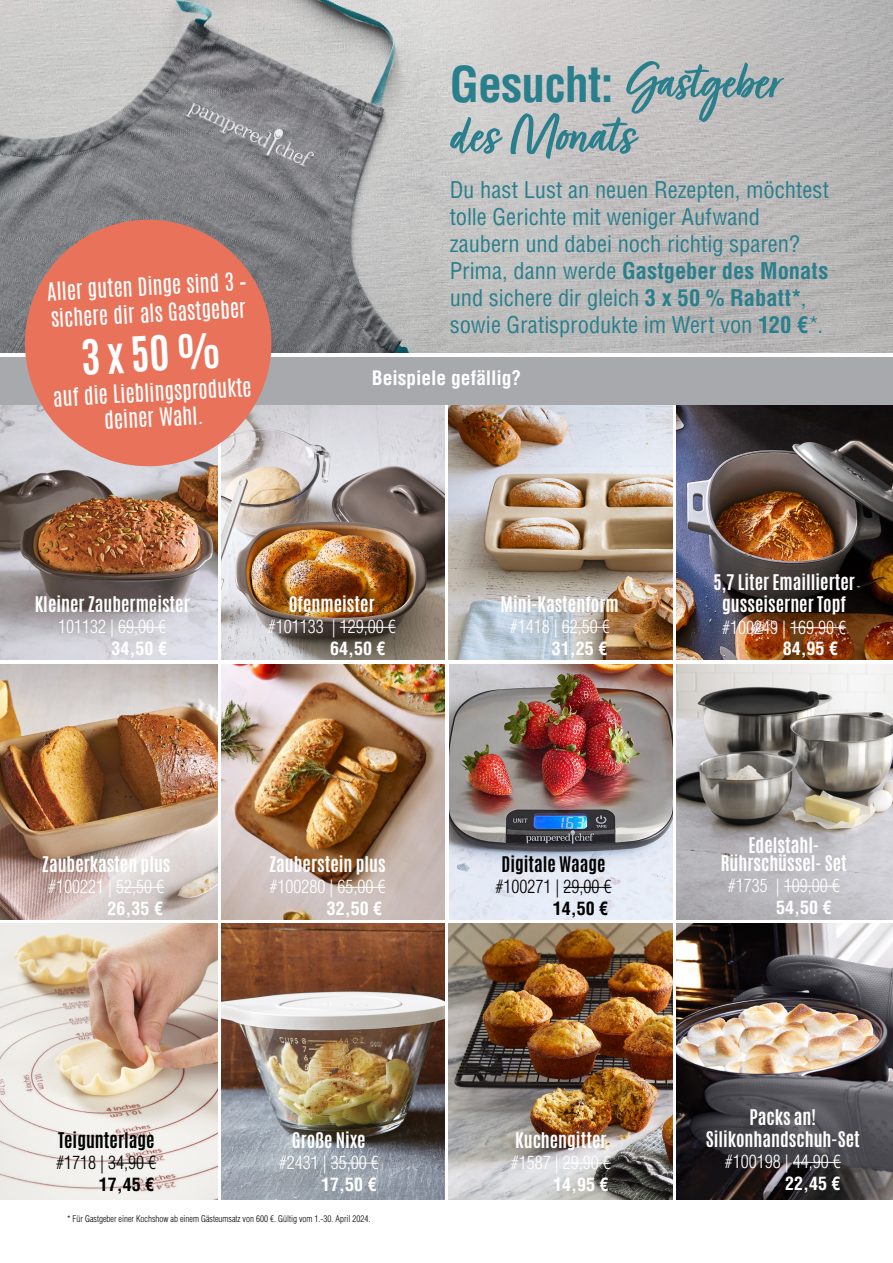
<style>
.page{position:relative;width:893px;height:1263px;background:#fff}
.page>*{position:absolute;margin:0;border:0;box-sizing:border-box;transform-origin:0 0}
.t1{font:58.5px "Turbinado Bold Pro";letter-spacing:-.02em;color:#2a7f8c}
.t2{font:57px "Turbinado Bold Pro";letter-spacing:-.02em;color:#2a7f8c}
.t3{font:700 40.5px "Antonio";color:#fff}
.t4{font:condensed 22.5px/27px "Helvetica";color:#2a7f8c}
.t5{font:21px "Antonio";color:#fff}
.t6{font:700 condensed 19.5px "Helvetica";letter-spacing:-.005em;color:#fff}
.t7{font:700 18px/21.6px "Antonio";color:#fff;text-align:center}
.t8{font:300 condensed 18px "Helvetica";color:#fff}
.t9{font:700 condensed 18px "Helvetica";color:#fff}
.t10{font:700 18px "Antonio";color:#000}
.t11{font:300 condensed 18px "Helvetica";color:#000}
.t12{font:700 condensed 18px "Helvetica";color:#000}
.t13{font:300 condensed 9px "Helvetica";color:#000}
.s1{font-family:"Helvetica";font-weight:700;font-stretch:condensed;font-size:48px}
.s2{font-weight:700}
</style>
<div class="page">
<img style="left:0;top:0;width:893px;height:353px">
<img style="left:0;top:405px;width:217px;height:255px">
<img style="left:221px;top:405px;width:224px;height:255px">
<img style="left:449px;top:405px;width:223px;height:255px">
<img style="left:676px;top:405px;width:217px;height:255px">
<hr style="left:118px;top:627px;width:48px;height:1px;background:#fff">
<hr style="left:340px;top:627px;width:56px;height:1px;background:#fff">
<hr style="left:562px;top:627px;width:48px;height:1px;background:#fff">
<hr style="left:790px;top:627px;width:56px;height:1px;background:#fff">
<img style="left:0;top:664px;width:217px;height:255px">
<img style="left:222px;top:664px;width:223px;height:255px">
<img style="left:449px;top:664px;width:223px;height:255px">
<img style="left:676px;top:664px;width:217px;height:255px">
<hr style="left:563px;top:887px;width:48px;height:1px;background:#000">
<hr style="left:784px;top:886px;width:56px;height:1px;background:#fff">
<img style="left:0;top:924px;width:217px;height:275px">
<img style="left:221px;top:924px;width:224px;height:275px">
<img style="left:449px;top:924px;width:223px;height:275px">
<img style="left:676px;top:924px;width:217px;height:275px">
<hr style="left:108px;top:1163px;width:48px;height:1px;background:#000">
<hr style="left:331px;top:1163px;width:48px;height:1px;background:#fff">
<hr style="left:563px;top:1163px;width:48px;height:1px;background:#fff">
<hr style="left:793px;top:1162px;width:48px;height:1px;background:#fff">
<hr style="left:116px;top:887px;width:48px;height:1px;background:#fff">
<hr style="left:337px;top:887px;width:48px;height:1px;background:#fff">
<div style="left:0;top:357px;width:893px;height:48px;background:#a8a9ad"></div>
<svg style="left:22px;top:216px;width:253px;height:254px;background:#d77f6e"></svg>
<p class="t5" style="left:46px;top:276px;width:202px;rotate:-3deg">Aller guten Dinge sind 3 –</p>
<p class="t5" style="left:50px;top:303px;width:197px;rotate:-3deg">sichere dir als Gastgeber</p>
<p class="t3" style="left:80px;top:327px;width:141px;rotate:-3deg">3 x 50 %</p>
<p class="t5" style="left:52px;top:382px;width:200px;rotate:-3deg">auf die Lieblingsprodukte</p>
<p class="t5" style="left:104px;top:405px;width:100px;rotate:-3deg">deiner Wahl.</p>
<p class="t2" style="left:450px;top:51px;width:333px"><span class="s1">Gesucht:</span> Gastgeber</p>
<p class="t1" style="left:450px;top:104px;width:187px">des Monats</p>
<p class="t4" style="left:450px;top:176px;width:381px">Du hast Lust an neuen Rezepten, möchtest tolle Gerichte mit weniger Aufwand</p>
<p class="t4" style="left:450px;top:230px;width:380px">zaubern und dabei noch richtig sparen?<br>Prima, dann werde <span class="s2">Gastgeber des Monats </span>und sichere dir gleich <span class="s2">3 x 50 % Rabatt*</span>, sowie Gratisprodukte im Wert von <span class="s2">120 €</span>*.</p>
<p class="t6" style="left:372px;top:366px;width:151px">Beispiele gefällig?</p>
<p class="t7" style="left:35px;top:593px;width:157px">Kleiner Zaubermeister</p>
<p class="t8" style="left:58px;top:615px;width:109px">101132 | 69,00 €</p>
<p class="t9" style="left:112px;top:637px;width:57px">34,50 €</p>
<p class="t7" style="left:289px;top:593px;width:87px">Ofenmeister</p>
<p class="t8" style="left:268px;top:615px;width:129px">#101133 | 129,00 €</p>
<p class="t9" style="left:330px;top:637px;width:57px">64,50 €</p>
<p class="t7" style="left:501px;top:593px;width:120px">Mini-Kastenform</p>
<p class="t8" style="left:510px;top:615px;width:101px">#1418 | 62,50 €</p>
<p class="t9" style="left:552px;top:637px;width:57px">31,25 €</p>
<p class="t7" style="left:713px;top:572px;width:143px">5,7 Liter Emaillierter gusseiserner Topf</p>
<p class="t8" style="left:722px;top:616px;width:125px">#100249 | 169,90 €</p>
<p class="t9" style="left:783px;top:637px;width:57px">84,95 €</p>
<p class="t7" style="left:42px;top:853px;width:130px">Zauberkasten plus</p>
<p class="t8" style="left:48px;top:876px;width:117px">#100221 | 52,50 €</p>
<p class="t9" style="left:107px;top:897px;width:57px">26,35 €</p>
<p class="t7" style="left:269px;top:853px;width:118px">Zauberstein plus</p>
<p class="t8" style="left:269px;top:876px;width:117px">#100280 | 65,00 €</p>
<p class="t9" style="left:327px;top:897px;width:57px">32,50 €</p>
<p class="t8" style="left:282px;top:856px;width:90px">uberstein plus</p>
<p class="t8" style="left:259px;top:883px;width:121px">#100280 | 65,00 €</p>
<p class="t10" style="left:501px;top:850px;width:106px">Digitale Waage</p>
<p class="t11" style="left:496px;top:876px;width:117px">#100271 | 29,00 €</p>
<p class="t12" style="left:553px;top:897px;width:57px">14,50 €</p>
<p class="t7" style="left:721px;top:836px;width:128px;line-height:18px">Edelstahl-<br>Rührschüssel- Set</p>
<p class="t8" style="left:728px;top:874px;width:113px">#1735 | 109,00 €</p>
<p class="t9" style="left:776px;top:896px;width:57px">54,50 €</p>
<p class="t10" style="left:58px;top:1126px;width:98px">Teigunterlage</p>
<p class="t11" style="left:56px;top:1151px;width:101px">#1718 | 34,90 €</p>
<p class="t12" style="left:99px;top:1173px;width:57px">17,45 €</p>
<p class="t7" style="left:292px;top:1129px;width:75px">Große Nixe</p>
<p class="t8" style="left:279px;top:1151px;width:101px">#2431 | 35,00 €</p>
<p class="t9" style="left:321px;top:1173px;width:57px">17,50 €</p>
<p class="t7" style="left:515px;top:1129px;width:93px">Kuchengitter</p>
<p class="t8" style="left:511px;top:1151px;width:101px">#1587 | 29,90 €</p>
<p class="t9" style="left:553px;top:1173px;width:57px">14,95 €</p>
<p class="t7" style="left:706px;top:1107px;width:155px">Packs an!<br>Silikonhandschuh-Set</p>
<p class="t8" style="left:725px;top:1150px;width:117px">#100198 | 44,90 €</p>
<p class="t9" style="left:785px;top:1172px;width:57px">22,45 €</p>
<p class="t13" style="left:67px;top:1213px;width:305px">* Für Gastgeber einer Kochshow ab einem Gästeumsatz von 600 €. Gültig vom 1.-30. April 2024.</p>
</div>
